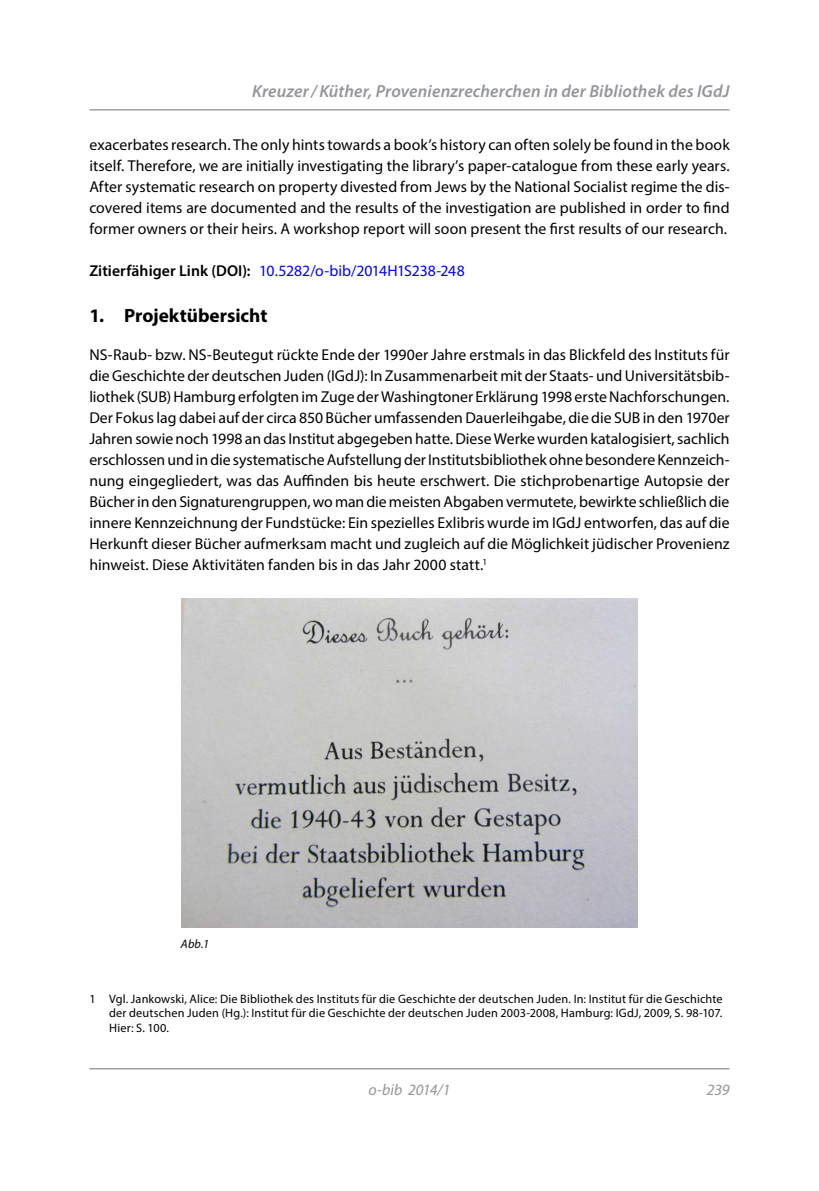
<style>
.page{position:relative;width:819px;height:1191px;background:#fff}
.page>*{position:absolute;margin:0;border:0;box-sizing:border-box;transform-origin:0 0}
.Titel_3{font:700 19.25px "Myriad Pro";color:#000}
.Kolumnentitel_rechts{font:italic 600 17.5px "Myriad Pro";letter-spacing:.01em;color:#939598}
.Fließtext{font:15.75px/21px "Myriad Pro";letter-spacing:.005em;color:#000;text-align:justify}
.Abstact{font:15.75px/21px "Myriad Pro";letter-spacing:.005em;color:#000;text-align:justify}
.Fließtext-2{font:15.75px "Myriad Pro";letter-spacing:-.01em;color:#00f}
.t1{font:italic 15.75px "Myriad Pro";letter-spacing:-.01em;color:#939598}
.Fußnote_eingerückt{font:12.25px/14.7px "Myriad Pro";letter-spacing:.015em;color:#000;text-align:justify}
.Bildlegende{font:italic 12.25px "Myriad Pro";color:#000}
.s1{font-weight:600;color:#000}
</style>
<div class="page">
<hr style="left:89px;top:109px;width:640px;height:1px;background:#939598">
<hr style="left:89px;top:1068px;width:640px;height:1px;background:#939598">
<img style="left:181px;top:598px;width:456px;height:329px">
<p class="Kolumnentitel_rechts" style="left:252px;top:80px;width:479px">Kreuzer/Küther, Provenienzrecherchen in der Bibliothek des IGdJ</p>
<p class="Abstact" style="left:89px;top:134px;width:642px">exacerbates research. The only hints towards a book’s history can often solely be found in the book itself. Therefore, we are initially investigating the library’s paper-catalogue from these early years.<br>After systematic research on property divested from Jews by the National Socialist regime the dis&shy;covered items are documented and the results of the investigation are published in order to find former owners or their heirs. A workshop report will soon present the first results of our research.</p>
<p class="Fließtext-2" style="left:89px;top:261px;width:377px"><span class="s1">Zitierfähiger Link (DOI):</span> 10.5282/o-bib/2014H1S238-248</p>
<p class="Titel_3" style="left:89px;top:303px;width:179px">1. Projektübersicht</p>
<p class="Fließtext" style="left:89px;top:344px;width:642px">NS-Raub- bzw. NS-Beutegut rückte Ende der 1990er Jahre erstmals in das Blickfeld des Instituts für die Geschichte der deutschen Juden (IGdJ): In Zusammenarbeit mit der Staats- und Universitätsbib&shy;liothek (SUB) Hamburg erfolgten im Zuge der Washingtoner Erklärung 1998 erste Nachforschungen.<br>Der Fokus lag dabei auf der circa 850 Bücher umfassenden Dauerleihgabe, die die SUB in den 1970er Jahren sowie noch 1998 an das Institut abgegeben hatte. Diese Werke wurden katalogisiert, sachlich erschlossen und in die systematische Aufstellung der Institutsbibliothek ohne besondere Kennzeich&shy;nung eingegliedert, was das Auffinden bis heute erschwert. Die stichprobenartige Autopsie der Bücher in den Signaturengruppen, wo man die meisten Abgaben vermutete, bewirkte schließlich die innere Kennzeichnung der Fundstücke: Ein spezielles Exlibris wurde im IGdJ entworfen, das auf die Herkunft dieser Bücher aufmerksam macht und zugleich auf die Möglichkeit jüdischer Provenienz hinweist. Diese Aktivitäten fanden bis in das Jahr 2000 statt.<sup>1</sup></p>
<p class="Bildlegende" style="left:181px;top:936px;width:30px">Abb.1</p>
<p class="Fußnote_eingerückt" style="left:109px;top:991px;width:615px;text-indent:-20px">1 Vgl. Jankowski, Alice: Die Bibliothek des Instituts für die Geschichte der deutschen Juden. In: Institut für die Geschichte der deutschen Juden (Hg.): Institut für die Geschichte der deutschen Juden 2003-2008, Hamburg: IGdJ, 2009, S. 98-107.<br>Hier: S. 100.</p>
<p class="t1" style="left:368px;top:1080px;width:83px">o-bib 2014/1</p>
<p class="t1" style="left:706px;top:1080px;width:24px">239</p>
</div>
